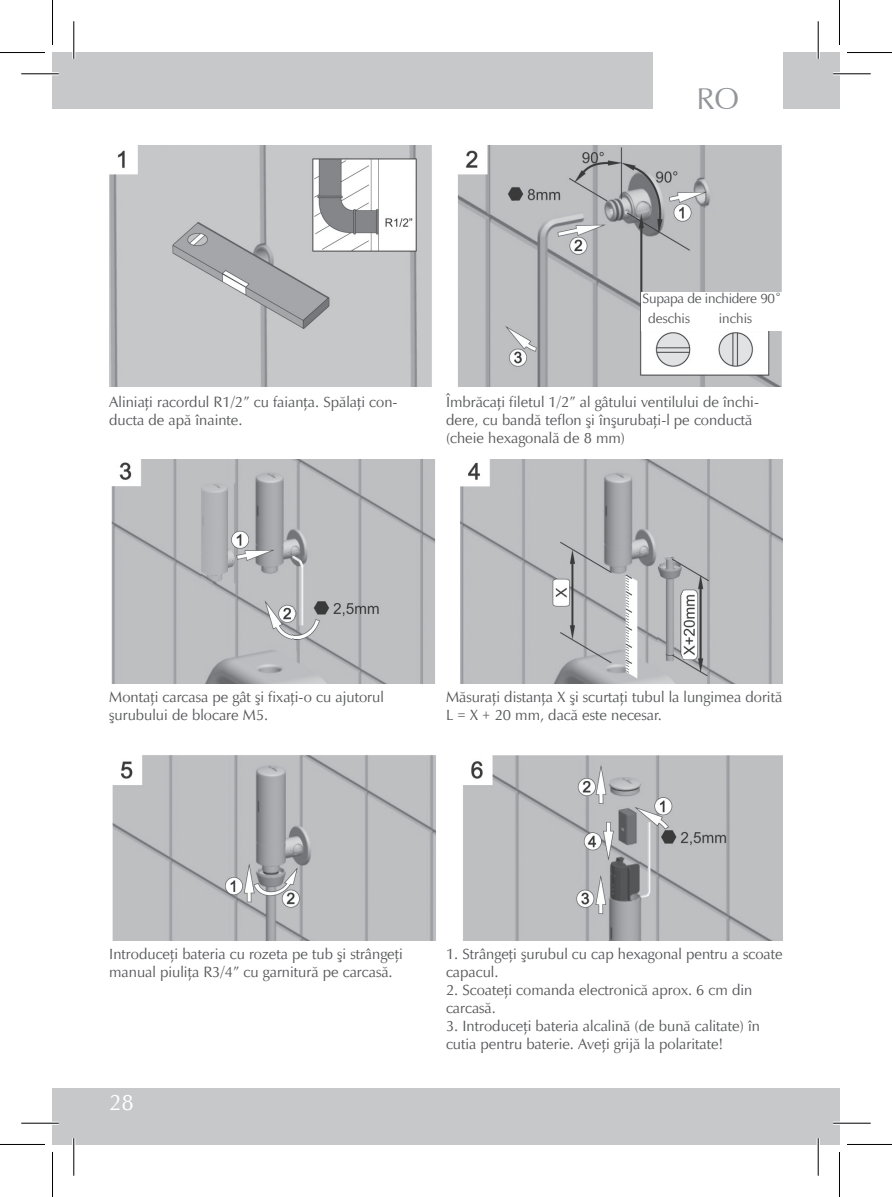
<style>
.page{position:relative;width:892px;height:1197px;background:#fff}
.page>*{position:absolute;margin:0;border:0;box-sizing:border-box;transform-origin:0 0}
.t1{font:30px "Zapf Humanist 601 BT";color:#939598}
.t2{font:22.5px "Zapf Humanist 601 TL";color:#fff}
.t3{font:15px/18px "Zapf Humanist 601 TL";color:#57585a}
.t4{font:13.75px/20.5px "Zapf Humanist 601 TL";letter-spacing:-.02em;color:#57585a}
</style>
<div class="page">
<div style="left:52px;top:1087px;width:787px;height:57px;background:#c7c8ca"></div>
<div style="left:52px;top:52px;width:787px;height:57px;background:#c7c8ca"></div>
<div style="left:653px;top:52px;width:129px;height:60px;background:#fff"></div>
<img style="left:109px;top:145px;width:673px;height:242px">
<img style="left:111px;top:459px;width:671px;height:224px">
<img style="left:112px;top:755px;width:670px;height:185px">
<div style="left:641px;top:292px;width:141px;height:39px;background:#fff"></div>
<hr style="left:21px;top:72px;width:38px;height:3px;background:#fff">
<hr style="left:833px;top:72px;width:37px;height:3px;background:#fff">
<hr style="left:21px;top:1121px;width:38px;height:3px;background:#fff">
<hr style="left:833px;top:1121px;width:37px;height:3px;background:#fff">
<hr style="left:72px;top:21px;width:3px;height:38px;background:#fff">
<hr style="left:72px;top:1138px;width:3px;height:37px;background:#fff">
<hr style="left:816px;top:21px;width:3px;height:38px;background:#fff">
<hr style="left:816px;top:1138px;width:3px;height:37px;background:#fff">
<hr style="left:21px;top:73px;width:38px;height:1px;background:#000">
<hr style="left:833px;top:73px;width:37px;height:1px;background:#000">
<hr style="left:21px;top:1122px;width:38px;height:1px;background:#000">
<hr style="left:833px;top:1122px;width:37px;height:1px;background:#000">
<hr style="left:73px;top:21px;width:1px;height:38px;background:#000">
<hr style="left:73px;top:1138px;width:1px;height:37px;background:#000">
<hr style="left:817px;top:21px;width:1px;height:38px;background:#000">
<hr style="left:817px;top:1138px;width:1px;height:37px;background:#000">
<hr style="left:0;top:52px;width:45px;height:1px;background:#000">
<hr style="left:847px;top:52px;width:45px;height:1px;background:#000">
<hr style="left:0;top:1143px;width:45px;height:1px;background:#000">
<hr style="left:847px;top:1143px;width:45px;height:1px;background:#000">
<hr style="left:52px;top:0;width:1px;height:45px;background:#000">
<hr style="left:52px;top:1151px;width:1px;height:45px;background:#000">
<hr style="left:839px;top:0;width:1px;height:45px;background:#000">
<hr style="left:839px;top:1151px;width:1px;height:45px;background:#000">
<h1 class="t1" style="left:696px;top:80px;width:44px">RO</h1>
<p class="t4" style="left:648px;top:287px;width:135px;text-indent:-6px">Supapa de inchidere 90˚ deschis</p>
<p class="t4" style="left:719px;top:308px;width:35px">inchis</p>
<p class="t3" style="left:109px;top:393px;width:290px">Aliniaţi racordul R1/2” cu faianţa. Spălaţi con&shy;ducta de apă înainte.</p>
<p class="t3" style="left:446px;top:393px;width:314px">Îmbrăcaţi filetul 1/2” al gâtului ventilului de închi&shy;dere, cu bandă teflon şi înşurubaţi-l pe conductă (cheie hexagonală de 8 mm)</p>
<p class="t3" style="left:109px;top:687px;width:276px">Montaţi carcasa pe gât şi fixaţi-o cu ajutorul şurubului de blocare M5.</p>
<p class="t3" style="left:446px;top:687px;width:338px">Măsuraţi distanţa X şi scurtaţi tubul la lungimea dorită<br>L = X + 20 mm, dacă este necesar.</p>
<p class="t3" style="left:109px;top:944px;width:295px">Introduceţi bateria cu rozeta pe tub şi strângeţi manual piuliţa R3/4” cu garnitură pe carcasă.</p>
<p class="t3" style="left:446px;top:944px;width:338px">1. Strângeţi şurubul cu cap hexagonal pentru a scoate capacul.</p>
<p class="t3" style="left:446px;top:980px;width:308px">2. Scoateţi comanda electronică aprox. 6 cm din carcasă.</p>
<p class="t3" style="left:446px;top:1016px;width:315px">3. Introduceţi bateria alcalină (de bună calitate) în cutia pentru baterie. Aveţi grijă la polaritate!</p>
<h2 class="t2" style="left:109px;top:1088px;width:26px">28</h2>
</div>
